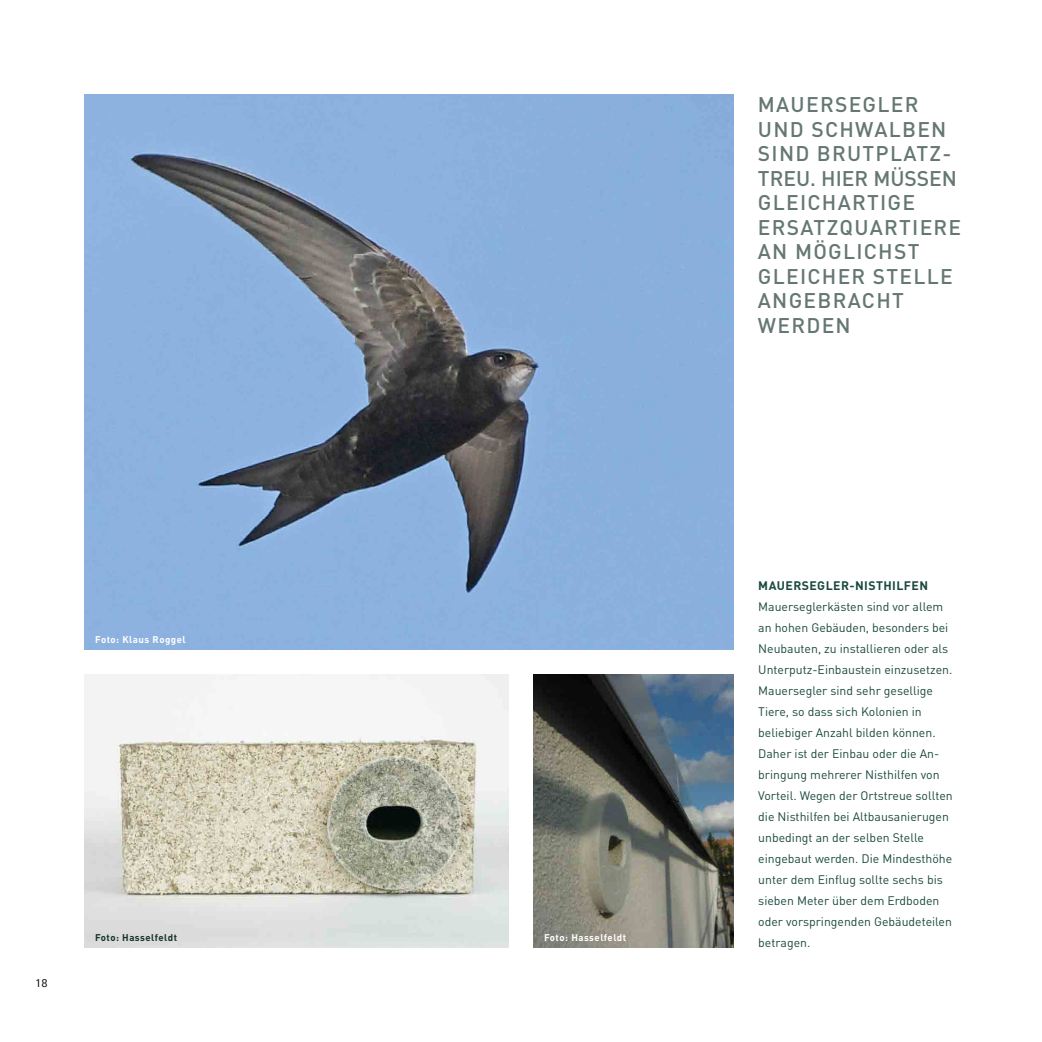
<style>
.page{position:relative;width:1042px;height:1042px;background:#fff}
.page>*{position:absolute;margin:0;border:0;box-sizing:border-box;transform-origin:0 0}
.t1{font:500 21px/24.5px "DIN";letter-spacing:.06em;color:#657773}
.t2{font:12.25px/21px "DIN";color:#1b493f}
.t3{font:700 12.25px "DIN";letter-spacing:.035em;color:#1b493f}
.t4{font:12.25px "AT Rotis Sans Serif";color:#000}
.t5{font:700 9.62px "DIN";letter-spacing:.05em;color:#fff}
.t6{font:700 9.62px "DIN";letter-spacing:.05em;color:#15312c}
</style>
<div class="page">
<img style="left:84px;top:94px;width:649px;height:556px">
<img style="left:84px;top:675px;width:424px;height:272px">
<img style="left:533px;top:675px;width:200px;height:272px">
<p class="t5" style="left:95px;top:633px;width:92px">Foto: Klaus Roggel</p>
<p class="t4" style="left:35px;top:976px;width:14px">18</p>
<p class="t6" style="left:95px;top:931px;width:84px">Foto: Hasselfeldt</p>
<p class="t5" style="left:544px;top:931px;width:84px">Foto: Hasselfeldt</p>
<h1 class="t1" style="left:758px;top:92px;width:205px">MAUERSEGLER<br>UND SCHWALBEN<br>SIND BRUTPLATZ-<br>TREU. HIER MÜSSEN<br>GLEICHARTIGE<br>ERSATZQUARTIERE<br>AN MÖGLICHST<br>GLEICHER STELLE<br>ANGEBRACHT<br>WERDEN</h1>
<p class="t3" style="left:758px;top:578px;width:171px">MAUERSEGLER-NISTHILFEN</p>
<p class="t2" style="left:758px;top:596px;width:196px">Mauerseglerkästen sind vor allem an hohen Gebäuden, besonders bei<br>Neubauten, zu installieren oder als<br>Unterputz-Einbaustein einzusetzen.<br>Mauersegler sind sehr gesellige<br>Tiere, so dass sich Kolonien in beliebiger Anzahl bilden können.<br>Daher ist der Einbau oder die An&shy;bringung mehrerer Nisthilfen von<br>Vorteil. Wegen der Ortstreue sollten die Nisthilfen bei Altbausanierugen unbedingt an der selben Stelle eingebaut werden. Die Mindesthöhe unter dem Einflug sollte sechs bis sieben Meter über dem Erdboden oder vorspringenden Gebäudeteilen betragen.</p>
</div>
